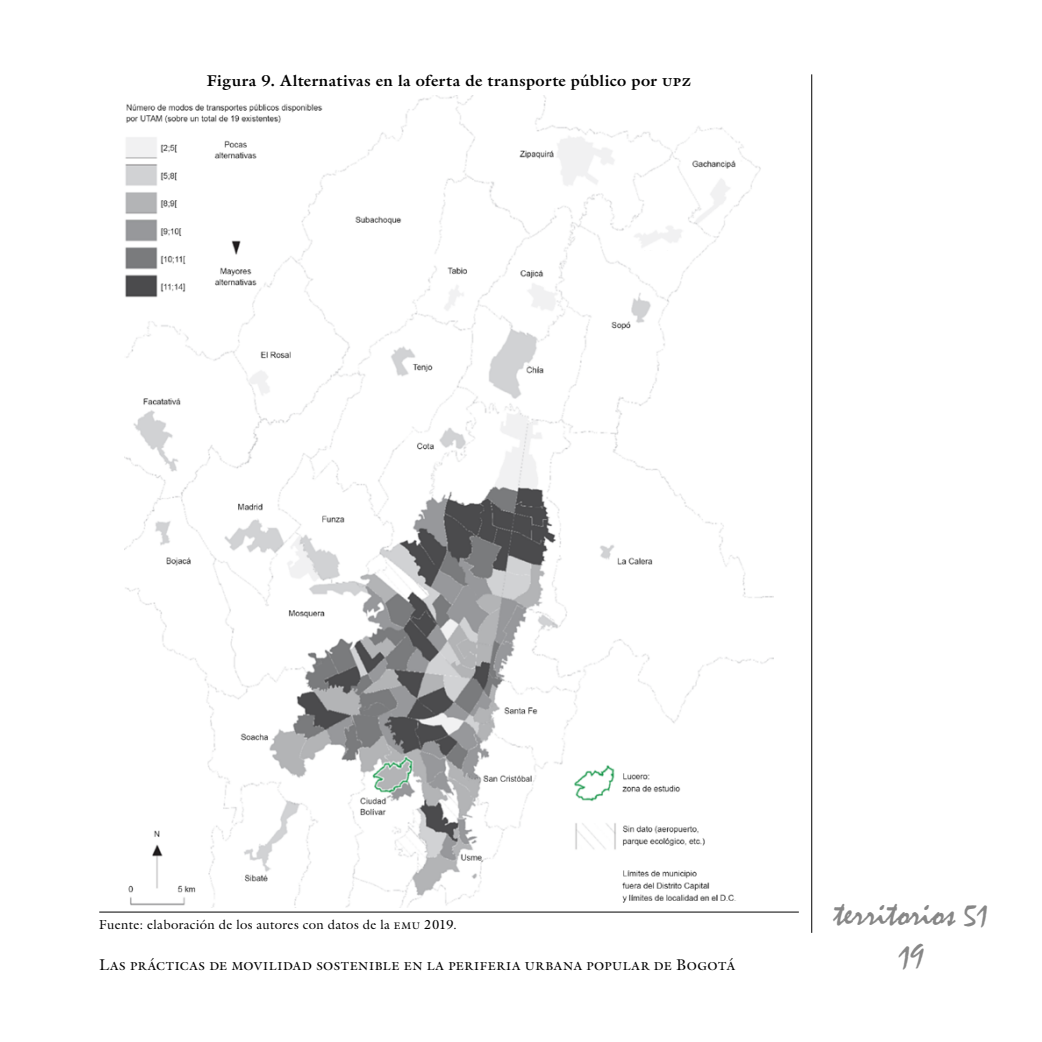
<style>
.page{position:relative;width:1042px;height:1042px;background:#fff}
.page>*{position:absolute;margin:0;border:0;box-sizing:border-box;transform-origin:0 0}
.t1{font:37.62px "Mistral";letter-spacing:-.01em;color:#878787}
.t2{font:33.25px "Mistral";color:#878787}
.t3{font:15.75px "Galliard Pro";letter-spacing:.035em;color:#000}
._15Tit_grafico{font:700 15.75px "Galliard Pro";letter-spacing:.025em;color:#000}
._16Fte_grafico{font:13.12px "Galliard Pro";letter-spacing:.03em;color:#000}
.s1{font-size:31.5px}
</style>
<div class="page">
<hr style="left:811px;top:74px;width:1px;height:859px;background:#000">
<hr style="left:99px;top:912px;width:700px;height:1px;background:#000">
<img style="left:125px;top:95px;width:648px;height:812px">
<p class="_15Tit_grafico" style="left:207px;top:70px;width:486px">Figura 9. Alternativas en la oferta de transporte público por upz</p>
<p class="_16Fte_grafico" style="left:99px;top:916px;width:359px">Fuente: elaboración de los autores con datos de la emu 2019.</p>
<p class="t3" style="left:99px;top:954px;width:637px">Las prácticas de movilidad sostenible en la periferia urbana popular de Bogotá</p>
<h1 class="t1" style="left:834px;top:892px;width:156px">territorios <span class="s1">51</span></h1>
<h2 class="t2" style="left:898px;top:938px;width:28px">19</h2>
</div>
